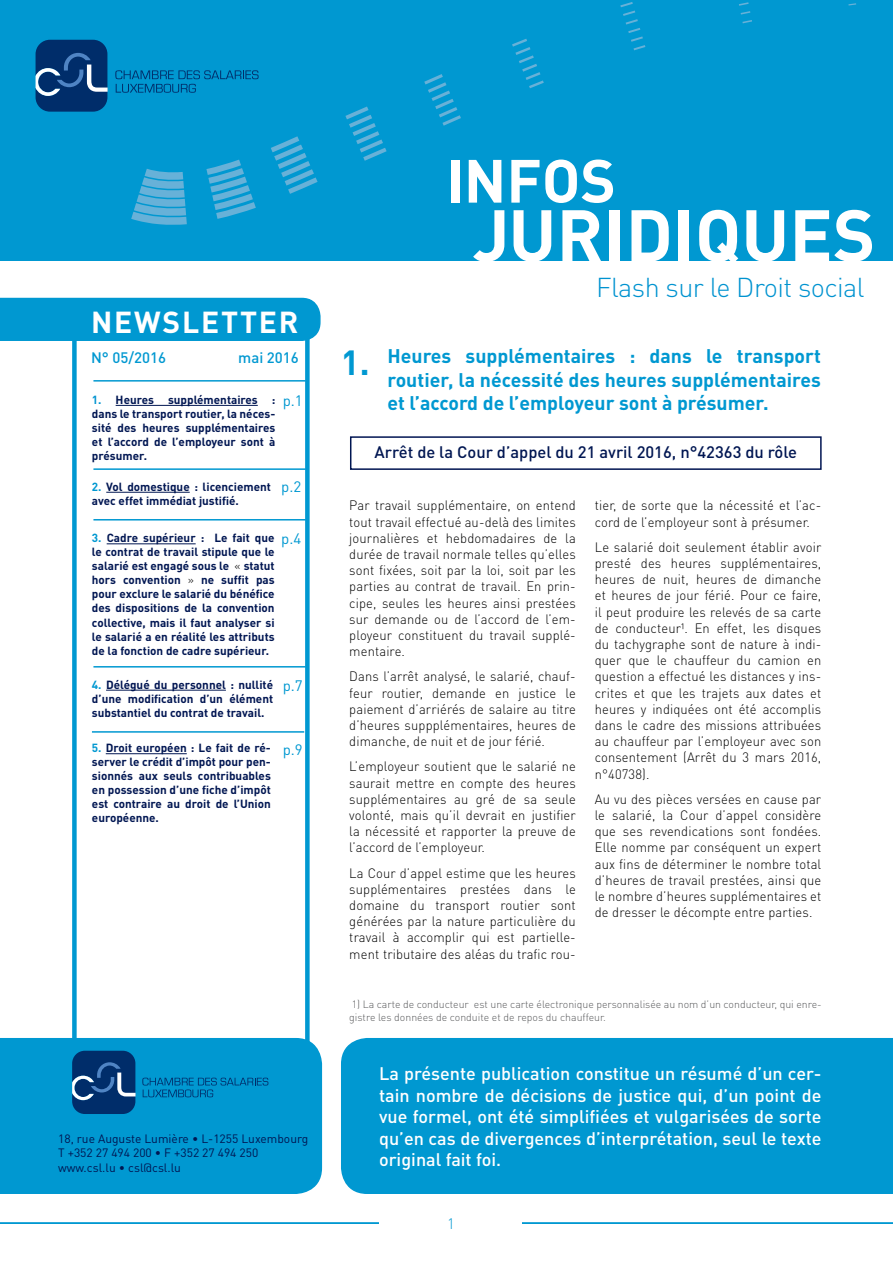
<style>
.page{position:relative;width:893px;height:1263px;background:#fff}
.page>*{position:absolute;margin:0;border:0;box-sizing:border-box;transform-origin:0 0}
.t1{font:700 72px "DIN Pro";color:#fff}
.t2{font:700 60px "DIN Pro";color:#fff}
.t3{font:700 34.5px "DIN Pro";color:#0098d1}
.t4{font:700 30px "DIN Pro";letter-spacing:.06em;color:#fff}
.t5{font:300 27px "DIN Pro";letter-spacing:-.02em;color:#0093d0}
.t6{font:700 19.5px/23.4px "DIN Pro";color:#0098d1;text-align:justify}
.t7{font:500 18px/21.6px "DIN Pro";color:#fff;text-align:justify}
.t8{font:500 16.5px "DIN Pro";color:#001652}
.t9{font:500 15px "DIN Pro";color:#0098d1}
.t10{font:15px "DIN Pro";color:#0098d1}
.t11{font:300 15px "DIN Pro";color:#0098d1}
.t12{font:300 13.5px/16.2px "DIN Pro";letter-spacing:.01em;color:#000;text-align:justify;scale:.96 1}
.t13{font:12px/14.4px "DIN Pro";color:#001652}
.t14{font:700 11.7px/14.1px "DIN Pro";color:#001652;text-align:justify}
.t15{font:700 11.7px/14.1px "DIN Pro";color:#001552}
.t16{font:300 10.5px/12.6px "DIN Pro";color:#58595b}
.s1{color:#0093d0}
.s2{color:#0098d1}
.s3{font-weight:300;color:#000}
.s4{color:#001652}
.s5{font-weight:400;font-size:15px;color:#0098d1}
</style>
<div class="page">
<hr style="left:0;top:1222px;width:893px;height:2px;background:#0098d1">
<div style="left:380px;top:1217px;width:142px;height:46px;background:#fff"></div>
<svg style="left:70px;top:297px;width:240px;height:741px"></svg>
<div style="left:0;top:298px;width:321px;height:43px;background:#0098d1"></div>
<hr style="left:116px;top:405px;width:142px;height:1px;background:#001652">
<hr style="left:93px;top:380px;width:213px;height:2px;background:#0098d1">
<div style="left:0;top:1038px;width:322px;height:156px;background:#0098d1"></div>
<hr style="left:106px;top:753px;width:81px;height:1px;background:#001652">
<hr style="left:107px;top:543px;width:89px;height:1px;background:#001652">
<hr style="left:93px;top:519px;width:213px;height:1px;background:#0098d1">
<div style="left:341px;top:1038px;width:552px;height:156px;background:#0098d1"></div>
<div style="left:0;top:0;width:893px;height:261px;background:#0098d1"></div>
<svg style="left:35px;top:40px;width:224px;height:72px"></svg>
<svg style="left:131px;top:169px;width:56px;height:56px"></svg>
<svg style="left:206px;top:160px;width:50px;height:59px"></svg>
<svg style="left:271px;top:136px;width:47px;height:58px"></svg>
<svg style="left:345px;top:106px;width:42px;height:55px"></svg>
<svg style="left:424px;top:74px;width:37px;height:52px"></svg>
<svg style="left:512px;top:39px;width:32px;height:49px"></svg>
<svg style="left:620px;top:2px;width:25px;height:48px"></svg>
<svg style="left:739px;top:2px;width:13px;height:22px"></svg>
<svg style="left:848px;top:3px;width:8px;height:3px"></svg>
<div style="left:350px;top:436px;width:472px;height:34px;border:2px solid #001552"></div>
<hr style="left:106px;top:492px;width:84px;height:1px;background:#001652">
<hr style="left:93px;top:666px;width:213px;height:1px;background:#0098d1">
<hr style="left:93px;top:468px;width:213px;height:2px;background:#0098d1">
<hr style="left:92px;top:731px;width:212px;height:2px;background:#0098d1">
<hr style="left:106px;top:690px;width:120px;height:1px;background:#001552">
<svg style="left:142px;top:1078px;width:126px;height:19px;background:#0083bd"></svg>
<svg style="left:72px;top:1051px;width:64px;height:63px;background:#17467e"></svg>
<h3 class="t4" style="left:91px;top:302px;width:209px">NEWSLETTER</h3>
<p class="t9" style="left:91px;top:348px;width:77px">N° 05/2016</p>
<p class="t9" style="left:238px;top:348px;width:62px">mai 2016</p>
<p class="t14" style="left:92px;top:392px;width:185px"><span class="s1">1.</span> Heures supplémentaires : dans le transport routier, la néces&shy;sité des heures supplémentaires et l’accord de l’employeur sont à présumer.</p>
<p class="t10" style="left:283px;top:391px;width:22px">p.1</p>
<p class="t14" style="left:92px;top:479px;width:180px"><span class="s2">2.</span> Vol domestique : licenciement avec effet immédiat justifié.</p>
<p class="t10" style="left:281px;top:476px;width:22px">p.2</p>
<p class="t10" style="left:281px;top:529px;width:22px">p.4</p>
<p class="t14" style="left:92px;top:530px;width:184px"><span class="s2">3.</span> Cadre supérieur : Le fait que le contrat de travail stipule que le salarié est engagé sous le <span class="s3">«</span> statut hors convention <span class="s3">»</span> ne suffit pas pour exclure le salarié du bénéfice des dispositions de la convention collective, mais il faut analyser si le salarié a en réalité les attributs de la fonction de cadre supérieur.</p>
<p class="t15" style="left:92px;top:677px;width:212px"><span class="s2">4.</span> Délégué du personnel <span class="s4">:</span> nullité <span class="s5">p.7 </span>d’une modification d’un élément substantiel du contrat de travail.</p>
<p class="t10" style="left:283px;top:739px;width:22px">p.9</p>
<p class="t14" style="left:92px;top:740px;width:180px"><span class="s2">5.</span> Droit européen : Le fait de ré&shy;server le crédit d’impôt pour pen&shy;sionnés aux seuls contribuables en possession d’une fiche d’impôt est contraire au droit de l’Union européenne.</p>
<p class="t13" style="left:58px;top:1131px;width:252px">18, rue Auguste Lumière • L-1255 Luxembourg<br>T +352 27 494 200 • F +352 27 494 250 www.csl.lu • csl@csl.lu</p>
<h2 class="t2" style="left:447px;top:140px;width:171px">INFOS</h2>
<h1 class="t1" style="left:473px;top:187px;width:404px">JURIDIQUES</h1>
<h2 class="t2" style="left:348px;top:200px;width:521px">INFOS JURIDIQUES</h2>
<h3 class="t5" style="left:596px;top:269px;width:270px">Flash sur le Droit social</h3>
<h3 class="t6" style="left:387px;top:344px;width:435px">Heures supplémentaires : dans le transport routier, la nécessité des heures supplémentaires et l’accord de l’employeur sont à présumer.</h3>
<p class="t8" style="left:375px;top:441px;width:424px">Arrêt de la Cour d’appel du 21 avril 2016, n°42363 du rôle</p>
<h3 class="t3" style="left:341px;top:339px;width:30px">1.</h3>
<p class="t12" style="left:349px;top:497px;width:237px">Par travail supplémentaire, on entend tout travail effectué au-delà des limites journalières et hebdomadaires de la durée de travail normale telles qu’elles sont fixées, soit par la loi, soit par les parties au contrat de travail. En prin&shy;cipe, seules les heures ainsi prestées sur demande ou de l’accord de l’em&shy;ployeur constituent du travail supplé&shy;mentaire.</p>
<p class="t12" style="left:349px;top:668px;width:237px">Dans l’arrêt analysé, le salarié, chauf&shy;feur routier, demande en justice le paiement d’arriérés de salaire au titre d’heures suppplémentaires, heures de dimanche, de nuit et de jour férié.</p>
<p class="t12" style="left:349px;top:758px;width:237px">L’employeur soutient que le salarié ne saurait mettre en compte des heures supplémentaires au gré de sa seule volonté, mais qu’il devrait en justifier la nécessité et rapporter la preuve de l’accord de l’employeur.</p>
<p class="t12" style="left:349px;top:864px;width:237px">La Cour d’appel estime que les heures supplémentaires prestées dans le domaine du transport routier sont générées par la nature particulière du travail à accomplir qui est partielle&shy;ment tributaire des aléas du trafic rou-</p>
<p class="t12" style="left:595px;top:497px;width:237px">tier, de sorte que la nécessité et l’ac&shy;cord de l’employeur sont à présumer.</p>
<p class="t12" style="left:595px;top:538px;width:237px">Le salarié doit seulement établir avoir presté des heures supplémentaires, heures de nuit, heures de dimanche et heures de jour férié. Pour ce faire, il peut produire les relevés de sa carte de conducteur¹. En effet, les disques du tachygraphe sont de nature à indi&shy;quer que le chauffeur du camion en question a effectué les distances y ins&shy;crites et que les trajets aux dates et heures y indiquées ont été accomplis dans le cadre des missions attribuées au chauffeur par l’employeur avec son consentement (Arrêt du 3 mars 2016, n°40738).</p>
<p class="t12" style="left:595px;top:790px;width:237px">Au vu des pièces versées en cause par le salarié, la Cour d’appel considère que ses revendications sont fondées.<br>Elle nomme par conséquent un expert aux fins de déterminer le nombre total d’heures de travail prestées, ainsi que le nombre d’heures supplémentaires et de dresser le décompte entre parties.</p>
<p class="t16" style="left:349px;top:998px;width:474px">1) La carte de conducteur est une carte électronique personnalisée au nom d’un conducteur, qui enre&shy;gistre les données de conduite et de repos du chauffeur.</p>
<p class="t7" style="left:379px;top:1062px;width:444px">La présente publication constitue un résumé d’un cer&shy;tain nombre de décisions de justice qui, d’un point de vue formel, ont été simplifiées et vulgarisées de sorte qu’en cas de divergences d’interprétation, seul le texte original fait foi.</p>
<p class="t11" style="left:447px;top:1213px;width:9px">1</p>
</div>
